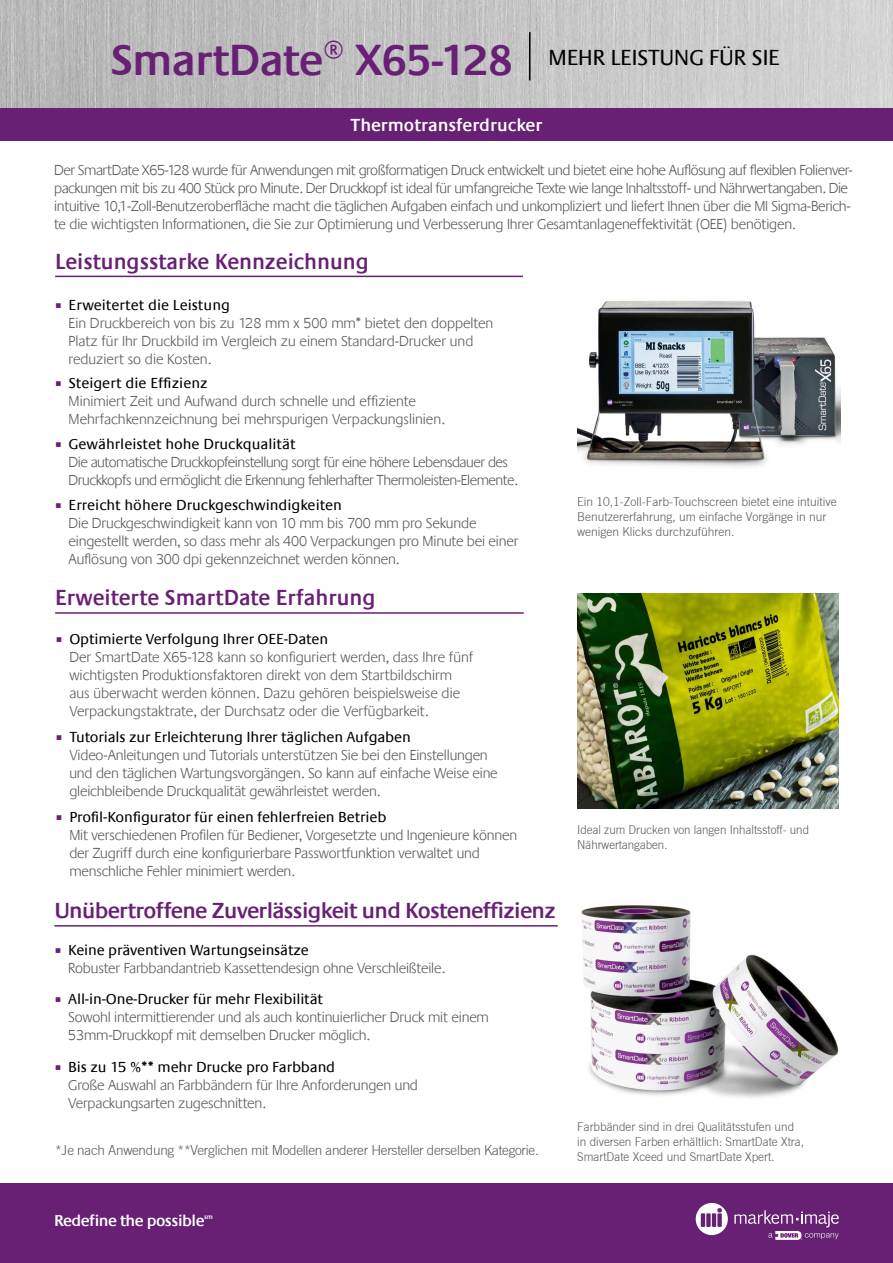
<style>
.page{position:relative;width:893px;height:1263px;background:#fff}
.page>*{position:absolute;margin:0;border:0;box-sizing:border-box;transform-origin:0 0}
.t1{font:600 22.5px "Praxis LT";letter-spacing:-.01em;color:#682075;scale:.96 1}
.t2{font:600 22.5px "Praxis LT";letter-spacing:-.03em;color:#682075}
.t3{font:22.5px "Praxis LT";letter-spacing:-.02em;color:#000}
.t4{font:600 18px "Praxis LT";color:#fff}
.t5{font:600 16.2px "Praxis LT";letter-spacing:-.03em;color:#fff}
.t6{font:300 15px/18px "Praxis LT";letter-spacing:-.01em;color:#58595b}
.t7{font:300 15px/18px "Praxis LT";letter-spacing:-.03em;color:#58595b}
.t8{font:300 13.5px "Trade Gothic";letter-spacing:-.02em;color:#58595b}
.t9{font:300 12px/15px "Trade Gothic";color:#58595b}
.t10{font:300 12px/15px "Trade Gothic";color:#58595b;scale:.96 1}
.t11{font:600 6.75px "Praxis LT";color:#fff}
.s1{font-weight:600;font-size:45px;color:#682075}
.s2{color:#682075}
.s3{font-weight:400;color:#000}
</style>
<div class="page">
<div style="left:0;top:1183px;width:893px;height:80px;background:#682075"></div>
<img style="left:0;top:0;width:893px;height:108px">
<svg style="left:696px;top:1203px;width:32px;height:32px"></svg>
<svg style="left:734px;top:1210px;width:105px;height:30px"></svg>
<div style="left:0;top:108px;width:893px;height:32px;background:#682075"></div>
<hr style="left:529px;top:32px;width:2px;height:48px;background:#000">
<hr style="left:55px;top:612px;width:469px;height:2px;background:#682075">
<hr style="left:55px;top:276px;width:468px;height:1px;background:#682075">
<hr style="left:54px;top:925px;width:504px;height:1px;background:#682075">
<img style="left:577px;top:593px;width:262px;height:215px">
<img style="left:577px;top:300px;width:263px;height:167px">
<img style="left:581px;top:905px;width:258px;height:193px">
<h1 class="t3" style="left:110px;top:45px;width:671px"><span class="s1">SmartDate® X65-128</span> MEHR LEISTUNG FÜR SIE</h1>
<p class="t4" style="left:351px;top:115px;width:193px">Thermotransferdrucker</p>
<p class="t7" style="left:54px;top:161px;width:800px">Der SmartDate X65-128 wurde für Anwendungen mit großformatigen Druck entwickelt und bietet eine hohe Auflösung auf flexiblen Folienver&shy;packungen mit bis zu 400 Stück pro Minute. Der Druckkopf ist ideal für umfangreiche Texte wie lange Inhaltsstoff- und Nährwertangaben. Die intuitive 10,1-Zoll-Benutzeroberfläche macht die täglichen Aufgaben einfach und unkompliziert und liefert Ihnen über die MI Sigma-Berich&shy;te die wichtigsten Informationen, die Sie zur Optimierung und Verbesserung Ihrer Gesamtanlageneffektivität (OEE) benötigen.</p>
<h1 class="t1" style="left:55px;top:249px;width:328px">Leistungsstarke Kennzeichnung</h1>
<p class="t6" style="left:69px;top:296px;width:426px;text-indent:-13px"><span class="s2">○</span> <span class="s3">Erweitertet die Leistung<br></span>Ein Druckbereich von bis zu 128 mm x 500 mm* bietet den doppelten Platz für Ihr Druckbild im Vergleich zu einem Standard-Drucker und reduziert so die Kosten.</p>
<p class="t6" style="left:69px;top:375px;width:378px;text-indent:-13px"><span class="s2">○</span> <span class="s3">Steigert die Effizienz<br></span>Minimiert Zeit und Aufwand durch schnelle und effiziente<br>Mehrfachkennzeichnung bei mehrspurigen Verpackungslinien.</p>
<p class="t7" style="left:69px;top:435px;width:451px;text-indent:-13px"><span class="s2">○</span> <span class="s3">Gewährleistet hohe Druckqualität<br></span>Die automatische Druckkopfeinstellung sorgt für eine höhere Lebensdauer des<br>Druckkopfs und ermöglicht die Erkennung fehlerhafter Thermoleisten-Elemente.</p>
<p class="t6" style="left:69px;top:496px;width:451px;text-indent:-13px"><span class="s2">○</span> <span class="s3">Erreicht höhere Druckgeschwindigkeiten<br></span>Die Druckgeschwindigkeit kann von 10 mm bis 700 mm pro Sekunde eingestellt werden, so dass mehr als 400 Verpackungen pro Minute bei einer Auflösung von 300 dpi gekennzeichnet werden können.</p>
<h1 class="t1" style="left:55px;top:585px;width:335px">Erweiterte SmartDate Erfahrung</h1>
<p class="t6" style="left:69px;top:630px;width:405px;text-indent:-13px"><span class="s2">○</span> <span class="s3">Optimierte Verfolgung Ihrer OEE-Daten<br></span>Der SmartDate X65-128 kann so konfiguriert werden, dass Ihre fünf wichtigsten Produktionsfaktoren direkt von dem Startbildschirm aus überwacht werden können. Dazu gehören beispielsweise die Verpackungstaktrate, der Durchsatz oder die Verfügbarkeit.</p>
<p class="t6" style="left:69px;top:728px;width:430px;text-indent:-13px"><span class="s2">○</span> <span class="s3">Tutorials zur Erleichterung Ihrer täglichen Aufgaben </span>Video-Anleitungen und Tutorials unterstützen Sie bei den Einstellungen und den täglichen Wartungsvorgängen. So kann auf einfache Weise eine gleichbleibende Druckqualität gewährleistet werden.</p>
<p class="t6" style="left:69px;top:808px;width:449px;text-indent:-13px"><span class="s2">○</span> <span class="s3">Profil-Konfigurator für einen fehlerfreien Betrieb<br></span>Mit verschiedenen Profilen für Bediener, Vorgesetzte und Ingenieure können der Zugriff durch eine konfigurierbare Passwortfunktion verwaltet und menschliche Fehler minimiert werden.</p>
<h1 class="t2" style="left:54px;top:898px;width:503px">Unübertroffene Zuverlässigkeit und Kosteneffizienz</h1>
<p class="t6" style="left:68px;top:941px;width:379px;text-indent:-13px"><span class="s2">○</span> <span class="s3">Keine präventiven Wartungseinsätze<br></span>Robuster Farbbandantrieb Kassettendesign ohne Verschleißteile.</p>
<p class="t6" style="left:68px;top:990px;width:422px;text-indent:-13px"><span class="s2">○</span> <span class="s3">All-in-One-Drucker für mehr Flexibilität<br></span>Sowohl intermittierender und als auch kontinuierlicher Druck mit einem<br>53mm-Druckkopf mit demselben Drucker möglich.</p>
<p class="t6" style="left:68px;top:1058px;width:351px;text-indent:-13px"><span class="s2">○</span> <span class="s3">Bis zu 15 %** mehr Drucke pro Farbband<br></span>Große Auswahl an Farbbändern für Ihre Anforderungen und<br>Verpackungsarten zugeschnitten.</p>
<p class="t8" style="left:55px;top:1142px;width:485px">*Je nach Anwendung **Verglichen mit Modellen anderer Hersteller derselben Kategorie.</p>
<p class="t5" style="left:54px;top:1211px;width:152px">Redefine the possible</p>
<p class="t11" style="left:204px;top:1213px;width:10px">sm</p>
<p class="t9" style="left:577px;top:494px;width:261px">Ein 10,1-Zoll-Farb-Touchscreen bietet eine intuitive<br>Benutzererfahrung, um einfache Vorgänge in nur wenigen Klicks durchzuführen.</p>
<p class="t10" style="left:577px;top:822px;width:243px">Ideal zum Drucken von langen Inhaltsstoff- und<br>Nährwertangaben.</p>
<p class="t9" style="left:577px;top:1119px;width:228px">Farbbänder sind in drei Qualitätsstufen und in diversen Farben erhältlich: SmartDate Xtra,<br>SmartDate Xceed und SmartDate Xpert.</p>
</div>
